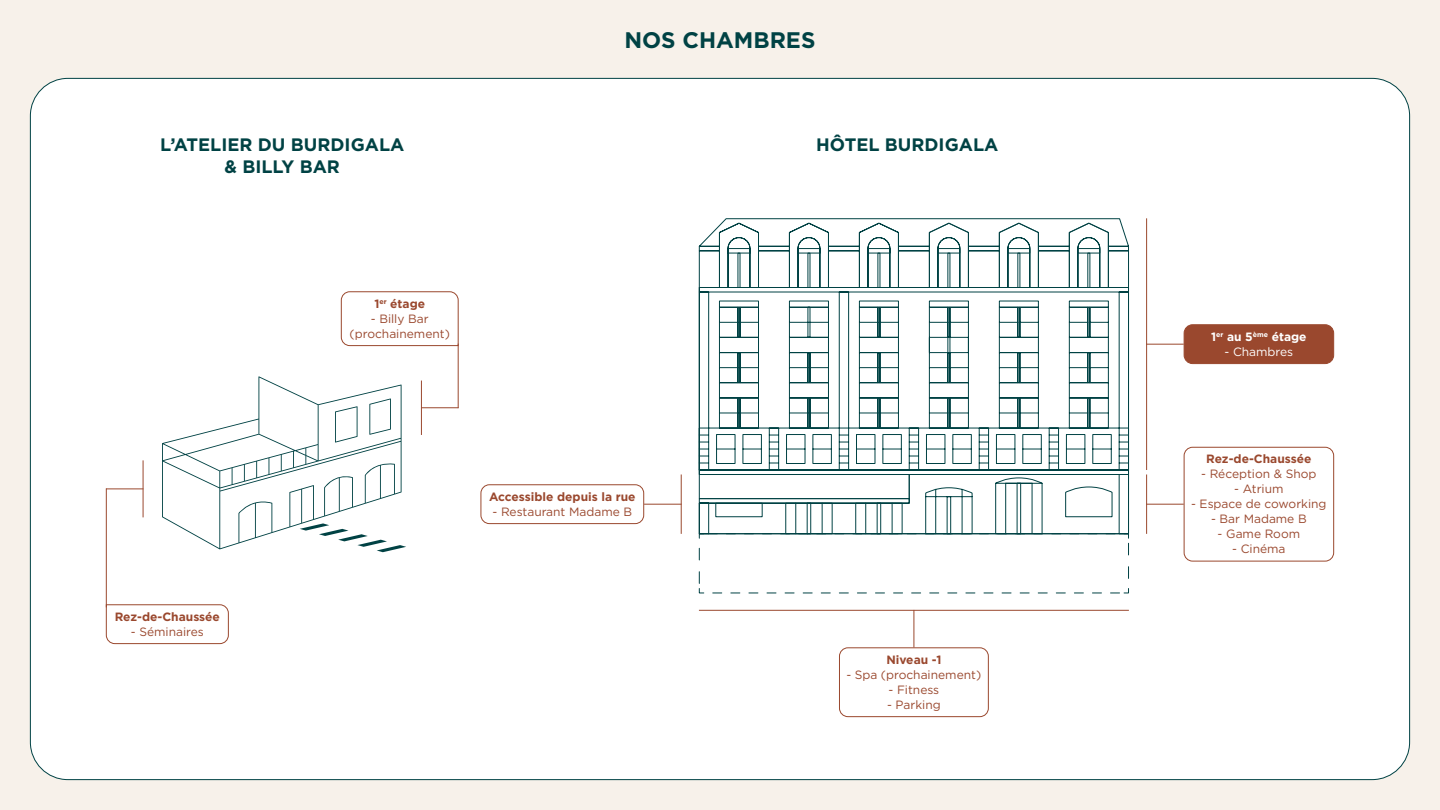
<style>
.page{position:relative;width:1440px;height:810px;background:#f7f1ea}
.page>*{position:absolute;margin:0;border:0;box-sizing:border-box;transform-origin:0 0}
.t1{font:700 22.5px "Gotham";color:#004244}
.t2{font:700 18px/21.6px "Gotham";color:#004244;text-align:center}
.t3{font:12px/15px "Gotham";color:#9a482e;text-align:center}
.t4{font:700 12px "Gotham";color:#9a482e}
.t5{font:700 12px "Gotham";color:#fff}
.t6{font:12px "Gotham";color:#fff}
</style>
<div class="page">
<div style="left:30px;top:78px;width:1380px;height:702px;background:#fff;border-radius:38px"></div>
<svg style="left:698px;top:218px;width:432px;height:316px"></svg>
<svg style="left:699px;top:222px;width:414px;height:311px"></svg>
<svg style="left:713px;top:588px;width:416px;height:6px"></svg>
<svg style="left:1123px;top:534px;width:6px;height:44px"></svg>
<svg style="left:699px;top:534px;width:416px;height:5px"></svg>
<svg style="left:699px;top:548px;width:6px;height:46px"></svg>
<hr style="left:699px;top:533px;width:430px;height:1px;background:#004244">
<hr style="left:1146px;top:218px;width:1px;height:252px;background:#9a482e">
<hr style="left:1146px;top:475px;width:1px;height:59px;background:#9a482e">
<hr style="left:681px;top:475px;width:1px;height:59px;background:#9a482e">
<hr style="left:699px;top:610px;width:430px;height:1px;background:#9a482e">
<hr style="left:1146px;top:344px;width:38px;height:1px;background:#9a482e">
<hr style="left:1146px;top:504px;width:38px;height:1px;background:#9a482e">
<hr style="left:644px;top:504px;width:38px;height:1px;background:#9a482e">
<hr style="left:914px;top:610px;width:1px;height:37px;background:#9a482e">
<div style="left:1184px;top:325px;width:150px;height:39px;background:#9a482e;border-radius:9px"></div>
<div style="left:1184px;top:324px;width:150px;height:40px;border:1px solid #9a482e;border-radius:9px"></div>
<div style="left:481px;top:484px;width:163px;height:40px;border:1px solid #9a482e;border-radius:9px"></div>
<div style="left:1184px;top:447px;width:150px;height:114px;border:1px solid #9a482e;border-radius:9px"></div>
<div style="left:839px;top:647px;width:150px;height:70px;border:1px solid #9a482e;border-radius:9px"></div>
<svg style="left:162px;top:376px;width:244px;height:176px"></svg>
<hr style="left:143px;top:460px;width:1px;height:57px;background:#9a482e">
<hr style="left:106px;top:489px;width:1px;height:118px;background:#9a482e">
<svg style="left:106px;top:604px;width:123px;height:40px"></svg>
<hr style="left:106px;top:489px;width:37px;height:1px;background:#9a482e">
<hr style="left:421px;top:381px;width:1px;height:54px;background:#9a482e">
<hr style="left:458px;top:344px;width:1px;height:64px;background:#9a482e">
<svg style="left:341px;top:291px;width:118px;height:55px"></svg>
<hr style="left:421px;top:407px;width:38px;height:1px;background:#9a482e">
<h2 class="t2" style="left:160px;top:134px;width:246px">L’ATELIER DU BURDIGALA &amp; BILLY BAR</h2>
<p class="t4" style="left:374px;top:296px;width:52px">1<sup>er</sup> étage</p>
<p class="t3" style="left:350px;top:311px;width:102px">- Billy Bar (prochainement)</p>
<h1 class="t1" style="left:625px;top:25px;width:192px">NOS CHAMBRES</h1>
<h2 class="t2" style="left:816px;top:134px;width:184px">HÔTEL BURDIGALA</h2>
<p class="t4" style="left:115px;top:609px;width:107px">Rez-de-Chaussée</p>
<p class="t3" style="left:131px;top:624px;width:74px">- Séminaires</p>
<p class="t4" style="left:489px;top:489px;width:148px">Accessible depuis la rue</p>
<p class="t3" style="left:493px;top:504px;width:141px">- Restaurant Madame B</p>
<p class="t4" style="left:886px;top:652px;width:57px">Niveau -1</p>
<p class="t3" style="left:847px;top:667px;width:136px">- Spa (prochainement)</p>
<p class="t3" style="left:889px;top:682px;width:52px">- Fitness</p>
<p class="t3" style="left:887px;top:697px;width:55px">- Parking</p>
<p class="t5" style="left:1211px;top:329px;width:97px">1<sup>er</sup> au 5<sup>ème</sup> étage</p>
<p class="t6" style="left:1225px;top:344px;width:70px">- Chambres</p>
<p class="t4" style="left:1206px;top:451px;width:107px">Rez-de-Chaussée</p>
<p class="t3" style="left:1201px;top:466px;width:117px">- Réception &amp; Shop</p>
<p class="t3" style="left:1234px;top:481px;width:51px">- Atrium</p>
<p class="t3" style="left:1191px;top:496px;width:137px">- Espace de coworking</p>
<p class="t3" style="left:1211px;top:511px;width:97px">- Bar Madame B</p>
<p class="t3" style="left:1218px;top:526px;width:84px">- Game Room</p>
<p class="t3" style="left:1232px;top:541px;width:55px">- Cinéma</p>
</div>
